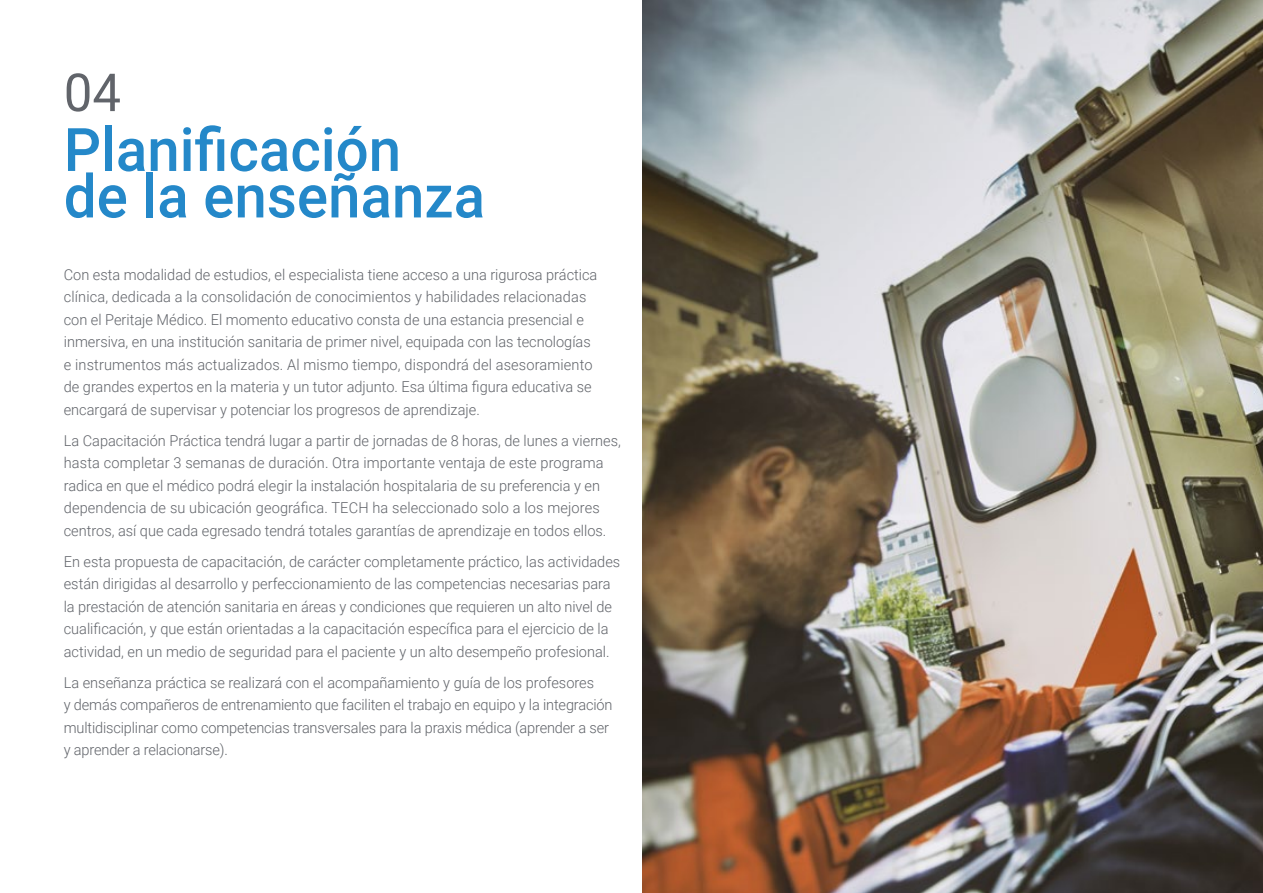
<style>
.page{position:relative;width:1263px;height:893px;background:#fff}
.page>*{position:absolute;margin:0;border:0;box-sizing:border-box;transform-origin:0 0}
.t1{font:500 60px/46.5px "Roboto";color:#2488c9}
.t2{font:52.5px "Roboto";color:#61646a}
.t3{font:300 15px/22.5px "Roboto";color:#61646a}
</style>
<div class="page">
<img style="left:642px;top:0;width:621px;height:893px">
<h2 class="t2" style="left:64px;top:56px;width:59px">04</h2>
<h1 class="t1" style="left:64px;top:124px;width:423px">Planificación<br>de la enseñanza</h1>
<p class="t3" style="left:64px;top:262px;width:535px">Con esta modalidad de estudios, el especialista tiene acceso a una rigurosa práctica clínica, dedicada a la consolidación de conocimientos y habilidades relacionadas con el Peritaje Médico. El momento educativo consta de una estancia presencial e inmersiva, en una institución sanitaria de primer nivel, equipada con las tecnologías e instrumentos más actualizados. Al mismo tiempo, dispondrá del asesoramiento de grandes expertos en la materia y un tutor adjunto. Esa última figura educativa se encargará de supervisar y potenciar los progresos de aprendizaje.</p>
<p class="t3" style="left:64px;top:428px;width:559px">La Capacitación Práctica tendrá lugar a partir de jornadas de 8 horas, de lunes a viernes, hasta completar 3 semanas de duración. Otra importante ventaja de este programa radica en que el médico podrá elegir la instalación hospitalaria de su preferencia y en dependencia de su ubicación geográfica. TECH ha seleccionado solo a los mejores centros, así que cada egresado tendrá totales garantías de aprendizaje en todos ellos.</p>
<p class="t3" style="left:64px;top:549px;width:558px">En esta propuesta de capacitación, de carácter completamente práctico, las actividades están dirigidas al desarrollo y perfeccionamiento de las competencias necesarias para la prestación de atención sanitaria en áreas y condiciones que requieren un alto nivel de cualificación, y que están orientadas a la capacitación específica para el ejercicio de la actividad, en un medio de seguridad para el paciente y un alto desempeño profesional.</p>
<p class="t3" style="left:64px;top:670px;width:550px">La enseñanza práctica se realizará con el acompañamiento y guía de los profesores<br>y demás compañeros de entrenamiento que faciliten el trabajo en equipo y la integración multidisciplinar como competencias transversales para la praxis médica (aprender a ser y aprender a relacionarse).</p>
</div>
